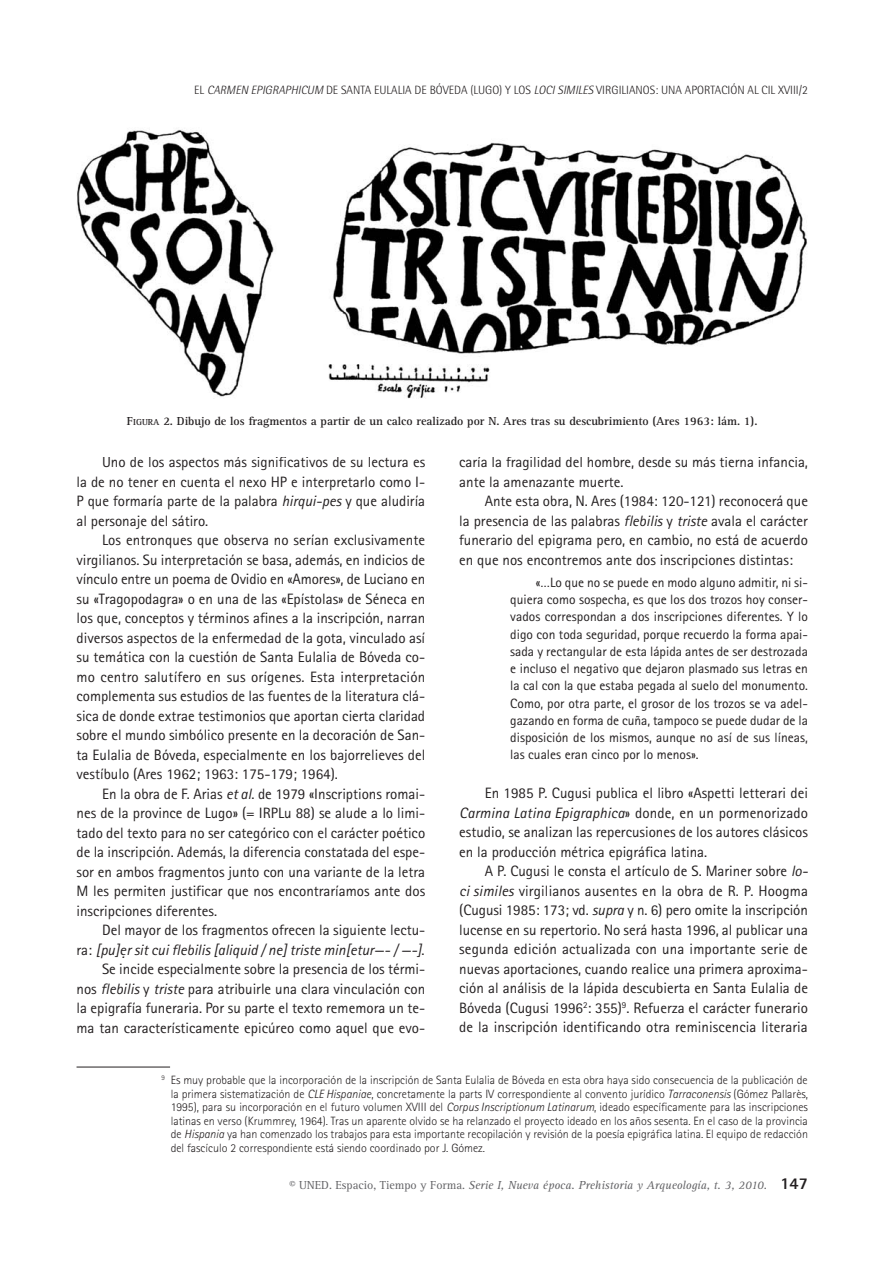
<style>
.page{position:relative;width:893px;height:1263px;background:#fff}
.page>*{position:absolute;margin:0;border:0;box-sizing:border-box;transform-origin:0 0}
.t1{font:15px/19.5px "Rotis Sans Serif";color:#231f20;text-align:justify}
.t2{font:13.5px/17.2px "Rotis Sans Serif";color:#231f20;text-align:justify}
.t3{font:300 12px/13.5px "Rotis Sans Serif";color:#231f20;text-align:justify}
.t4{font:300 12px "Rotis Semi Sans";color:#231f20}
.t5{font:700 12px "Rotis Serif";color:#231f20}
.t6{font:italic 12px "Rotis Serif";color:#636366}
.s1{font-style:italic}
.s2{font-size:9px}
.s3{font-style:normal}
.s4{font-family:"Rotis Sans Serif";font-weight:800;font-style:normal;font-size:16.5px;color:#231f20}
</style>
<div class="page">
<hr style="left:77px;top:1067px;width:93px;height:1px;background:#231f20">
<img style="left:77px;top:130px;width:730px;height:269px">
<p class="t4" style="left:194px;top:86px;width:615px">EL <span class="s1">CARMEN EPIGRAPHICUM</span> DE SANTA EULALIA DE BÓVEDA (LUGO) Y LOS <span class="s1">LOCI SIMILES</span> VIRGILIANOS: UNA APORTACIÓN AL CIL XVIII/2</p>
<p class="t5" style="left:127px;top:417px;width:632px">F<span class="s2">IGURA</span> 2. Dibujo de los fragmentos a partir de un calco realizado por N. Ares tras su descubrimiento (Ares 1963: lám. 1).</p>
<p class="t1" style="left:77px;top:454px;width:350px;text-indent:26px">Uno de los aspectos más significativos de su lectura es la de no tener en cuenta el nexo HP e interpretarlo como I-P que formaría parte de la palabra <span class="s1">hirqui-pes</span> y que aludiría al personaje del sátiro.</p>
<p class="t1" style="left:77px;top:532px;width:350px;text-indent:26px">Los entronques que observa no serían exclusivamente virgilianos. Su interpretación se basa, además, en indicios de vínculo entre un poema de Ovidio en «Amores», de Luciano en su «Tragopodagra» o en una de las «Epístolas» de Séneca en los que, conceptos y términos afines a la inscripción, narran diversos aspectos de la enfermedad de la gota, vinculado así su temática con la cuestión de Santa Eulalia de Bóveda co&shy;mo centro salutífero en sus orígenes. Esta interpretación complementa sus estudios de las fuentes de la literatura clá&shy;sica de donde extrae testimonios que aportan cierta claridad sobre el mundo simbólico presente en la decoración de San&shy;ta Eulalia de Bóveda, especialmente en los bajorrelieves del vestíbulo (Ares 1962; 1963: 175-179; 1964).</p>
<p class="t1" style="left:77px;top:785px;width:350px;text-indent:26px">En la obra de F. Arias <span class="s1">et al</span>. de 1979 «Inscriptions romai&shy;nes de la province de Lugo» (= IRPLu 88) se alude a lo limi&shy;tado del texto para no ser categórico con el carácter poético de la inscripción. Además, la diferencia constatada del espe&shy;sor en ambos fragmentos junto con una variante de la letra M les permiten justificar que nos encontraríamos ante dos inscripciones diferentes.</p>
<p class="t1" style="left:77px;top:922px;width:350px;text-align:right">Del mayor de los fragmentos ofrecen la siguiente lectu-<br>ra: <span class="s1">[pu]e.r sit cui flebilis [aliquid / ne] triste min[etur—- / —-]</span>.<br>Se incide especialmente sobre la presencia de los térmi-<br>nos <span class="s1">flebilis</span> y <span class="s1">triste</span> para atribuirle una clara vinculación con la epigrafía funeraria. Por su parte el texto rememora un te&shy;ma tan característicamente epicúreo como aquel que evo-</p>
<p class="t1" style="left:459px;top:454px;width:350px">caría la fragilidad del hombre, desde su más tierna infancia, ante la amenazante muerte.</p>
<p class="t1" style="left:459px;top:493px;width:350px;text-indent:26px">Ante esta obra, N. Ares (1984: 120-121) reconocerá que la presencia de las palabras <span class="s1">flebilis</span> y <span class="s1">triste</span> avala el carácter funerario del epigrama pero, en cambio, no está de acuerdo en que nos encontremos ante dos inscripciones distintas:</p>
<p class="t2" style="left:510px;top:575px;width:299px;text-indent:26px">«…Lo que no se puede en modo alguno admitir, ni si&shy;quiera como sospecha, es que los dos trozos hoy conser&shy;vados correspondan a dos inscripciones diferentes. Y lo digo con toda seguridad, porque recuerdo la forma apai&shy;sada y rectangular de esta lápida antes de ser destrozada e incluso el negativo que dejaron plasmado sus letras en la cal con la que estaba pegada al suelo del monumento.<br>Como, por otra parte, el grosor de los trozos se va adel&shy;gazando en forma de cuña, tampoco se puede dudar de la disposición de los mismos, aunque no así de sus líneas, las cuales eran cinco por lo menos».</p>
<p class="t1" style="left:459px;top:785px;width:350px;text-indent:26px">En 1985 P. Cugusi publica el libro «Aspetti letterari dei <span class="s1">Carmina Latina Epigraphica</span>» donde, en un pormenorizado estudio, se analizan las repercusiones de los autores clásicos en la producción métrica epigráfica latina.</p>
<p class="t1" style="left:459px;top:863px;width:350px;text-align:left;text-indent:26px">A P. Cugusi le consta el artículo de S. Mariner sobre <span class="s1">lo&shy;ci similes</span> virgilianos ausentes en la obra de R. P. Hoogma (Cugusi 1985: 173; vd. <span class="s1">supra</span> y n. 6) pero omite la inscripción lucense en su repertorio. No será hasta 1996, al publicar una segunda edición actualizada con una importante serie de nuevas aportaciones, cuando realice una primera aproxima&shy;ción al análisis de la lápida descubierta en Santa Eulalia de Bóveda (Cugusi 1996<sup>2</sup>: 355)<sup>9</sup>. Refuerza el carácter funerario de la inscripción identificando otra reminiscencia literaria</p>
<p class="t3" style="left:171px;top:1075px;width:639px;text-indent:-9px"><sup>9</sup> Es muy probable que la incorporación de la inscripción de Santa Eulalia de Bóveda en esta obra haya sido consecuencia de la publicación de la primera sistematización de <span class="s1">CLE Hispaniae</span>, concretamente la parts IV correspondiente al convento jurídico <span class="s1">Tarraconensis</span> (Gómez Pallarès, 1995), para su incorporación en el futuro volumen XVIII del <span class="s1">Corpus Inscriptionum Latinarum</span>, ideado específicamente para las inscripciones latinas en verso (Krummrey, 1964). Tras un aparente olvido se ha relanzado el proyecto ideado en los años sesenta. En el caso de la provincia de <span class="s1">Hispania</span> ya han comenzado los trabajos para esta importante recopilación y revisión de la poesía epigráfica latina. El equipo de redacción del fascículo 2 correspondiente está siendo coordinado por J. Gómez.</p>
<p class="t6" style="left:290px;top:1181px;width:520px"><span class="s3">© UNED. Espacio, Tiempo y Forma.</span> Serie I, Nueva época. Prehistoria y Arqueología, t. 3, 2010. <span class="s4">147</span></p>
</div>
